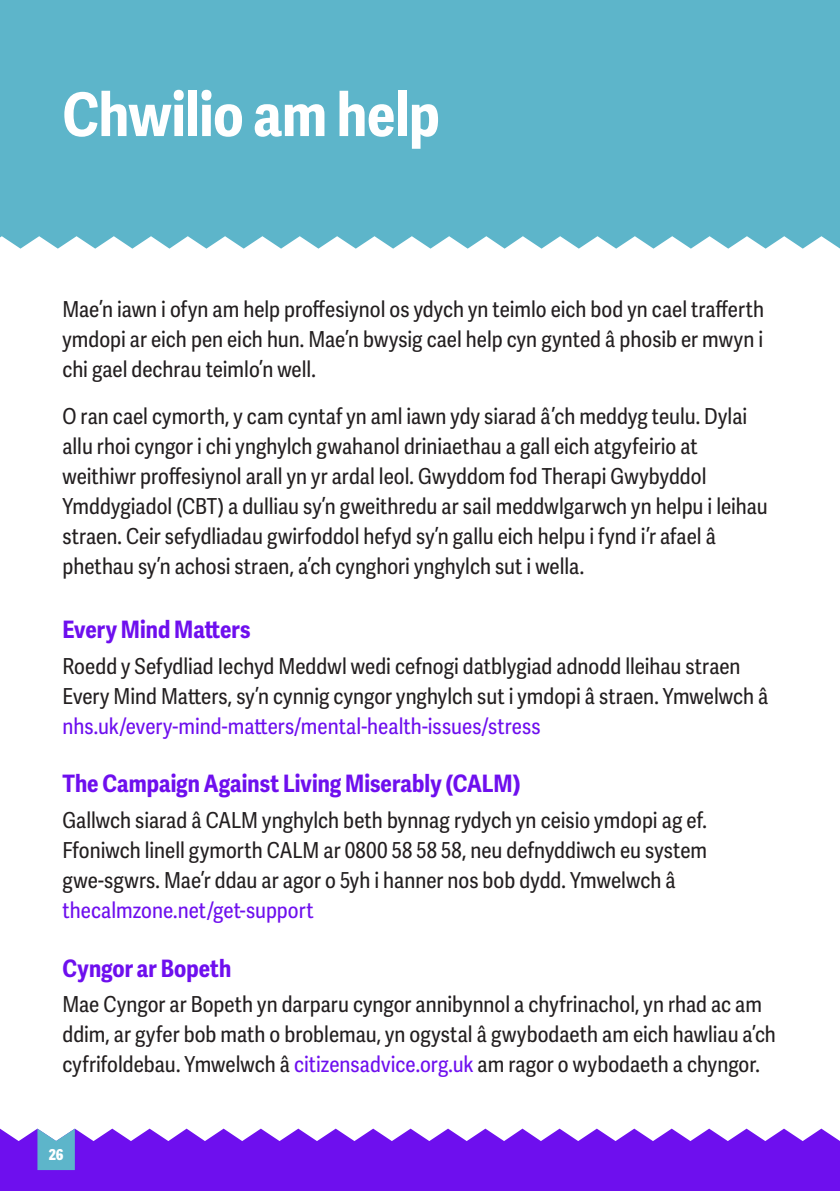
<style>
.page{position:relative;width:840px;height:1191px;background:#fff}
.page>*{position:absolute;margin:0;border:0;box-sizing:border-box;transform-origin:0 0}
.t1{font:700 60px "Adelle Sans Cnd";letter-spacing:-.005em;color:#fff}
.t2{font:700 24px "Adelle Sans Cnd";color:#6e0fee}
.t3{font:22px/30px "Adelle Sans Cnd";color:#231f20}
.t4{font:22px "Adelle Sans Cnd";color:#6e0fee}
.t5{font:800 15px "Adelle Sans Cnd";color:#fff}
.s1{color:#6e0fee}
</style>
<div class="page">
<svg style="left:0;top:1128px;width:839px;height:63px;background:#7d28ef"></svg>
<svg style="left:37px;top:1128px;width:38px;height:42px;background:#76bdd2"></svg>
<div style="left:0;top:0;width:839px;height:224px;background:#5db5ca"></div>
<svg style="left:0;top:224px;width:839px;height:25px"></svg>
<h1 class="t1" style="left:62px;top:79px;width:378px">Chwilio am help</h1>
<p class="t3" style="left:62px;top:295px;width:702px;text-align:justify">Mae’n iawn i ofyn am help proffesiynol os ydych yn teimlo eich bod yn cael trafferth ymdopi ar eich pen eich hun. Mae’n bwysig cael help cyn gynted â phosib er mwyn i chi gael dechrau teimlo’n well.</p>
<p class="t3" style="left:62px;top:402px;width:706px">O ran cael cymorth, y cam cyntaf yn aml iawn ydy siarad â’ch meddyg teulu. Dylai allu rhoi cyngor i chi ynghylch gwahanol driniaethau a gall eich atgyfeirio at weithiwr proffesiynol arall yn yr ardal leol. Gwyddom fod Therapi Gwybyddol Ymddygiadol (CBT) a dulliau sy’n gweithredu ar sail meddwlgarwch yn helpu i leihau straen. Ceir sefydliadau gwirfoddol hefyd sy’n gallu eich helpu i fynd i’r afael â phethau sy’n achosi straen, a’ch cynghori ynghylch sut i wella.</p>
<p class="t2" style="left:62px;top:615px;width:189px">Every Mind Matters</p>
<p class="t3" style="left:62px;top:652px;width:707px">Roedd y Sefydliad Iechyd Meddwl wedi cefnogi datblygiad adnodd lleihau straen<br>Every Mind Matters, sy’n cynnig cyngor ynghylch sut i ymdopi â straen. Ymwelwch â</p>
<p class="t4" style="left:62px;top:713px;width:479px">nhs.uk/every-mind-matters/mental-health-issues/stress</p>
<p class="t2" style="left:62px;top:769px;width:459px">The Campaign Against Living Miserably (CALM)</p>
<p class="t3" style="left:62px;top:806px;width:645px;text-align:justify">Gallwch siarad â CALM ynghylch beth bynnag rydych yn ceisio ymdopi ag ef.<br>Ffoniwch linell gymorth CALM ar 0800 58 58 58, neu defnyddiwch eu system gwe-sgwrs. Mae’r ddau ar agor o 5yh i hanner nos bob dydd. Ymwelwch â</p>
<p class="t4" style="left:62px;top:897px;width:252px">thecalmzone.net/get-support</p>
<p class="t2" style="left:62px;top:953px;width:170px">Cyngor ar Bopeth</p>
<p class="t3" style="left:62px;top:990px;width:714px">Mae Cyngor ar Bopeth yn darparu cyngor annibynnol a chyfrinachol, yn rhad ac am ddim, ar gyfer bob math o broblemau, yn ogystal â gwybodaeth am eich hawliau a’ch cyfrifoldebau. Ymwelwch â <span class="s1">citizensadvice.org.uk</span> am ragor o wybodaeth a chyngor.</p>
<p class="t5" style="left:49px;top:1145px;width:16px">26</p>
</div>
